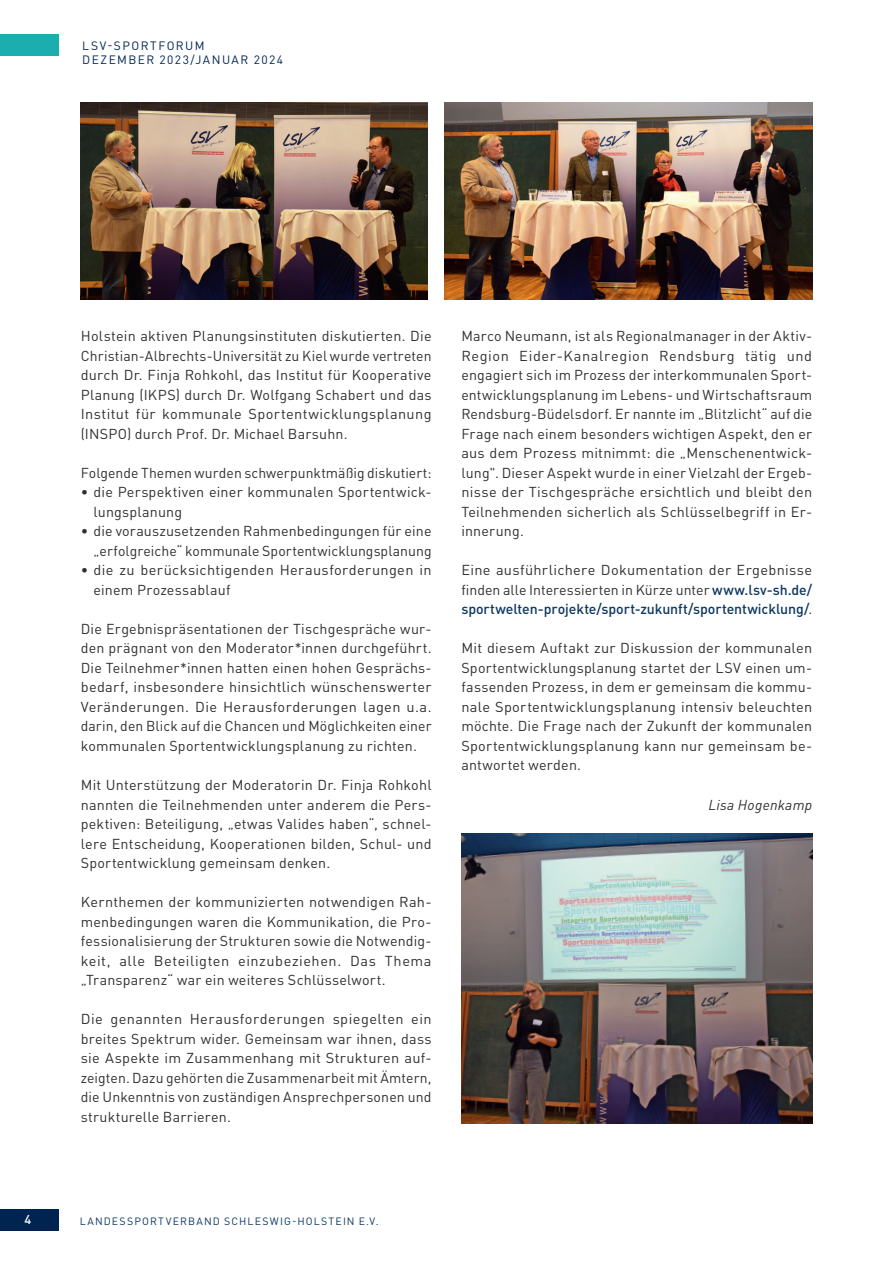
<style>
.page{position:relative;width:893px;height:1263px;background:#fff}
.page>*{position:absolute;margin:0;border:0;box-sizing:border-box;transform-origin:0 0}
.Fließtext{font:14.25px/19.5px "DINOT";letter-spacing:.015em;color:#312f30;text-align:justify}
.Autor{font:italic 14.25px "DINOT";letter-spacing:.015em;color:#312f30}
.t1{font:500 12.75px "DINOT";color:#fff}
.t2{font:12px "DINOT";letter-spacing:.12em;color:#002451}
.t3{font:10.5px "DINOT";letter-spacing:.115em;color:#0c3761}
.s1{font-weight:500;color:#0c3761}
</style>
<div class="page">
<div style="left:0;top:1209px;width:59px;height:21px;background:#002451"></div>
<div style="left:0;top:34px;width:59px;height:22px;background:#1cadae"></div>
<img style="left:81px;top:102px;width:346px;height:197px">
<img style="left:461px;top:833px;width:351px;height:290px">
<img style="left:444px;top:102px;width:368px;height:197px">
<p class="t2" style="left:82px;top:37px;width:124px">LSV-SPORTFORUM</p>
<p class="t2" style="left:82px;top:51px;width:202px">DEZEMBER 2023/JANUAR 2024</p>
<p class="Fließtext" style="left:81px;top:326px;width:352px">Holstein aktiven Planungsinstituten diskutierten. Die Christian-Albrechts-Universität zu Kiel wurde vertreten durch Dr. Finja Rohkohl, das Institut für Kooperative Planung (IKPS) durch Dr. Wolfgang Schabert und das Institut für kommunale Sportentwicklungsplanung (INSPO) durch Prof. Dr. Michael Barsuhn.</p>
<p class="Fließtext" style="left:81px;top:462px;width:352px">Folgende Themen wurden schwerpunktmäßig diskutiert:</p>
<p class="Fließtext" style="left:94px;top:482px;width:340px;text-indent:-13px">• die Perspektiven einer kommunalen Sportentwick&shy;lungsplanung</p>
<p class="Fließtext" style="left:81px;top:521px;width:352px;text-align:right">• die vorauszusetzenden Rahmenbedingungen für eine „erfolgreiche“ kommunale Sportentwicklungsplanung</p>
<p class="Fließtext" style="left:94px;top:560px;width:340px;text-indent:-13px">• die zu berücksichtigenden Herausforderungen in einem Prozessablauf</p>
<p class="Fließtext" style="left:81px;top:618px;width:352px">Die Ergebnispräsentationen der Tischgespräche wur&shy;den prägnant von den Moderator*innen durchgeführt.<br>Die Teilnehmer*innen hatten einen hohen Gesprächs&shy;bedarf, insbesondere hinsichtlich wünschenswerter Veränderungen. Die Herausforderungen lagen u.a. darin, den Blick auf die Chancen und Möglichkeiten einer kommunalen Sportentwicklungsplanung zu richten.</p>
<p class="Fließtext" style="left:81px;top:774px;width:352px">Mit Unterstützung der Moderatorin Dr. Finja Rohkohl nannten die Teilnehmenden unter anderem die Pers&shy;pektiven: Beteiligung, „etwas Valides haben“, schnel&shy;lere Entscheidung, Kooperationen bilden, Schul- und Sportentwicklung gemeinsam denken.</p>
<p class="Fließtext" style="left:81px;top:891px;width:352px">Kernthemen der kommunizierten notwendigen Rah&shy;menbedingungen waren die Kommunikation, die Pro&shy;fessionalisierung der Strukturen sowie die Notwendig&shy;keit, alle Beteiligten einzubeziehen. Das Thema „Transparenz“ war ein weiteres Schlüsselwort.</p>
<p class="Fließtext" style="left:81px;top:1008px;width:352px">Die genannten Herausforderungen spiegelten ein breites Spektrum wider. Gemeinsam war ihnen, dass sie Aspekte im Zusammenhang mit Strukturen auf&shy;zeigten. Dazu gehörten die Zusammenarbeit mit Ämtern, die Unkenntnis von zuständigen Ansprechpersonen und strukturelle Barrieren.</p>
<p class="Fließtext" style="left:461px;top:326px;width:352px">Marco Neumann, ist als Regionalmanager in der Aktiv-Region Eider-Kanalregion Rendsburg tätig und engagiert sich im Prozess der interkommunalen Sport&shy;entwicklungsplanung im Lebens- und Wirtschaftsraum Rendsburg-Büdelsdorf. Er nannte im „Blitzlicht“ auf die Frage nach einem besonders wichtigen Aspekt, den er aus dem Prozess mitnimmt: die „Menschenentwick&shy;lung". Dieser Aspekt wurde in einer Vielzahl der Ergeb&shy;nisse der Tischgespräche ersichtlich und bleibt den Teilnehmenden sicherlich als Schlüsselbegriff in Er&shy;innerung.</p>
<p class="Fließtext" style="left:461px;top:560px;width:352px">Eine ausführlichere Dokumentation der Ergebnisse finden alle Interessierten in Kürze unter <span class="s1">www.lsv-sh.de/ sportwelten-projekte/sport-zukunft/sportentwicklung/</span>.</p>
<p class="Fließtext" style="left:461px;top:638px;width:352px">Mit diesem Auftakt zur Diskussion der kommunalen Sportentwicklungsplanung startet der LSV einen um&shy;fassenden Prozess, in dem er gemeinsam die kommu&shy;nale Sportentwicklungsplanung intensiv beleuchten möchte. Die Frage nach der Zukunft der kommunalen Sportentwicklungsplanung kann nur gemeinsam be&shy;antwortet werden.</p>
<p class="Autor" style="left:708px;top:795px;width:105px">Lisa Hogenkamp</p>
<p class="t1" style="left:25px;top:1211px;width:8px">4</p>
<p class="t3" style="left:80px;top:1214px;width:300px">LANDESSPORTVERBAND SCHLESWIG-HOLSTEIN E.V.</p>
</div>
